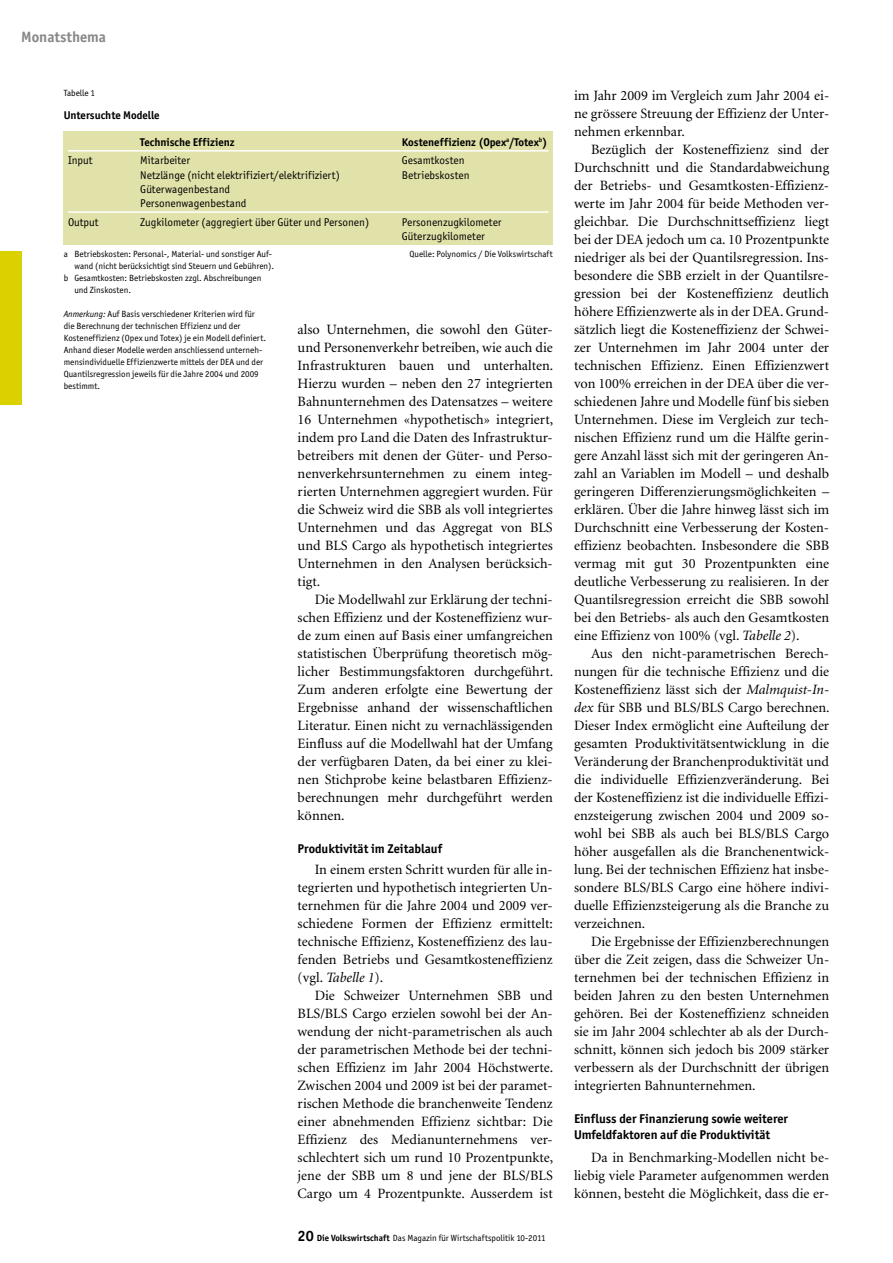
<style>
.page{position:relative;width:893px;height:1263px;background:#fff}
.page>*{position:absolute;margin:0;border:0;box-sizing:border-box;transform-origin:0 0}
.t1{font:700 15px "Officina San ITC";color:#868786}
.t2{font:14.25px/18px "Minion";color:#000;text-align:justify}
.t3{font:700 12.75px/16.5px "Officina San ITC";color:#000}
.t4{font:11.25px/14.2px "Officina San ITC";color:#000}
.t5{font:700 11.25px "Officina San ITC";color:#000}
.t6{font:9px/12px "Officina San ITC";color:#000}
.s1{font-style:italic}
.s2{font-weight:700;font-size:15px}
.s3{font-weight:700}
</style>
<div class="page">
<div style="left:0;top:252px;width:21px;height:153px;background:#dcd100"></div>
<div style="left:64px;top:132px;width:489px;height:113px;background:#e1e2a9"></div>
<hr style="left:68px;top:150px;width:481px;height:2px;background:#fff">
<hr style="left:68px;top:211px;width:481px;height:2px;background:#fff">
<p class="t1" style="left:21px;top:27px;width:86px">Monatsthema</p>
<p class="t6" style="left:64px;top:87px;width:33px">Tabelle 1</p>
<p class="t5" style="left:64px;top:108px;width:97px">Untersuchte Modelle</p>
<p class="t5" style="left:140px;top:135px;width:96px">Technische Effizienz</p>
<p class="t5" style="left:402px;top:135px;width:147px">Kosteneffizienz (Opex<sup>a</sup>/Totex<sup>b</sup>)</p>
<p class="t4" style="left:68px;top:153px;width:26px">Input</p>
<p class="t4" style="left:140px;top:153px;width:51px">Mitarbeiter</p>
<p class="t4" style="left:402px;top:153px;width:64px">Gesamtkosten</p>
<p class="t4" style="left:140px;top:168px;width:201px">Netzlänge (nicht elektrifiziert/elektrifiziert)</p>
<p class="t4" style="left:402px;top:168px;width:69px">Betriebskosten</p>
<p class="t4" style="left:140px;top:182px;width:108px">Güterwagenbestand<br>Personenwagenbestand</p>
<p class="t4" style="left:68px;top:215px;width:32px">Output</p>
<p class="t4" style="left:140px;top:215px;width:230px">Zugkilometer (aggregiert über Güter und Personen)</p>
<p class="t4" style="left:402px;top:215px;width:101px">Personenzugkilometer<br>Güterzugkilometer</p>
<p class="t6" style="left:64px;top:248px;width:210px">a Betriebskosten: Personal-, Material- und sonstiger Auf-</p>
<p class="t6" style="left:409px;top:248px;width:145px">Quelle: Polynomics / Die Volkswirtschaft</p>
<p class="t6" style="left:74px;top:260px;width:201px">wand (nicht berücksichtigt sind Steuern und Gebühren).</p>
<p class="t6" style="left:64px;top:272px;width:199px">b Gesamtkosten: Betriebskosten zzgl. Abschreibungen</p>
<p class="t6" style="left:74px;top:284px;width:58px">und Zinskosten.</p>
<p class="t6" style="left:64px;top:308px;width:204px"><span class="s1">Anmerkung:</span> Auf Basis verschiedener Kriterien wird für die Berechnung der technischen Effizienz und der Kosteneffizienz (Opex und Totex) je ein Modell definiert.<br>Anhand dieser Modelle werden anschliessend unterneh&shy;mensindividuelle Effizienzwerte mittels der DEA und der Quantilsregression jeweils für die Jahre 2004 und 2009 bestimmt.</p>
<p class="t2" style="left:298px;top:320px;width:257px">also Unternehmen, die sowohl den Güter&shy;und Personenverkehr betreiben, wie auch die Infrastrukturen bauen und unterhalten.<br>Hierzu wurden – neben den 27 integrierten Bahnunternehmen des Datensatzes – weitere 16 Unternehmen «hypothetisch» integriert, indem pro Land die Daten des Infrastruktur&shy;betreibers mit denen der Güter- und Perso&shy;nenverkehrsunternehmen zu einem integ&shy;rierten Unternehmen aggregiert wurden. Für die Schweiz wird die SBB als voll integriertes Unternehmen und das Aggregat von BLS und BLS Cargo als hypothetisch integriertes Unternehmen in den Analysen berücksich&shy;tigt.</p>
<p class="t2" style="left:298px;top:590px;width:257px;text-indent:17px">Die Modellwahl zur Erklärung der techni&shy;schen Effizienz und der Kosteneffizienz wur&shy;de zum einen auf Basis einer umfangreichen statistischen Überprüfung theoretisch mög&shy;licher Bestimmungsfaktoren durchgeführt.<br>Zum anderen erfolgte eine Bewertung der Ergebnisse anhand der wissenschaftlichen Literatur. Einen nicht zu vernachlässigenden Einfluss auf die Modellwahl hat der Umfang der verfügbaren Daten, da bei einer zu klei&shy;nen Stichprobe keine belastbaren Effizienz&shy;berechnungen mehr durchgeführt werden können.</p>
<p class="t3" style="left:298px;top:840px;width:146px">Produktivität im Zeitablauf</p>
<p class="t2" style="left:298px;top:860px;width:257px;text-indent:17px">In einem ersten Schritt wurden für alle in&shy;tegrierten und hypothetisch integrierten Un&shy;ternehmen für die Jahre 2004 und 2009 ver&shy;schiedene Formen der Effizienz ermittelt: technische Effizienz, Kosteneffizienz des lau&shy;fenden Betriebs und Gesamtkosteneffizienz (vgl. <span class="s1">Tabelle 1</span>).</p>
<p class="t2" style="left:298px;top:986px;width:257px;text-indent:17px">Die Schweizer Unternehmen SBB und BLS/BLS Cargo erzielen sowohl bei der An&shy;wendung der nicht-parametrischen als auch der parametrischen Methode bei der techni&shy;schen Effizienz im Jahr 2004 Höchstwerte.<br>Zwischen 2004 und 2009 ist bei der paramet&shy;rischen Methode die branchenweite Tendenz einer abnehmenden Effizienz sichtbar: Die Effizienz des Medianunternehmens ver&shy;schlechtert sich um rund 10 Prozentpunkte, jene der SBB um 8 und jene der BLS/BLS Cargo um 4 Prozentpunkte. Ausserdem ist</p>
<p class="t6" style="left:298px;top:1232px;width:249px"><span class="s2">20</span> <span class="s3">Die Volkswirtschaft</span> Das Magazin für Wirtschaftspolitik 10-2011</p>
<p class="t2" style="left:574px;top:86px;width:257px">im Jahr 2009 im Vergleich zum Jahr 2004 ei&shy;ne grössere Streuung der Effizienz der Unter&shy;nehmen erkennbar.</p>
<p class="t2" style="left:574px;top:140px;width:257px;text-indent:17px">Bezüglich der Kosteneffizienz sind der Durchschnitt und die Standardabweichung der Betriebs- und Gesamtkosten-Effizienz&shy;werte im Jahr 2004 für beide Methoden ver&shy;gleichbar. Die Durchschnittseffizienz liegt bei der DEA jedoch um ca. 10 Prozentpunkte niedriger als bei der Quantilsregression. Ins&shy;besondere die SBB erzielt in der Quantilsre&shy;gression bei der Kosteneffizienz deutlich höhere Effizienzwerte als in der DEA. Grund&shy;sätzlich liegt die Kosteneffizienz der Schwei&shy;zer Unternehmen im Jahr 2004 unter der technischen Effizienz. Einen Effizienzwert von 100% erreichen in der DEA über die ver&shy;schiedenen Jahre und Modelle fünf bis sieben Unternehmen. Diese im Vergleich zur tech&shy;nischen Effizienz rund um die Hälfte gerin&shy;gere Anzahl lässt sich mit der geringeren An&shy;zahl an Variablen im Modell – und deshalb geringeren Differenzierungsmöglichkeiten – erklären. Über die Jahre hinweg lässt sich im Durchschnitt eine Verbesserung der Kosten&shy;effizienz beobachten. Insbesondere die SBB vermag mit gut 30 Prozentpunkten eine deutliche Verbesserung zu realisieren. In der Quantilsregression erreicht die SBB sowohl bei den Betriebs- als auch den Gesamtkosten eine Effizienz von 100% (vgl. <span class="s1">Tabelle 2</span>).</p>
<p class="t2" style="left:574px;top:644px;width:257px;text-indent:17px">Aus den nicht-parametrischen Berech&shy;nungen für die technische Effizienz und die Kosteneffizienz lässt sich der <span class="s1">Malmquist-In&shy;dex</span> für SBB und BLS/BLS Cargo berechnen.<br>Dieser Index ermöglicht eine Aufteilung der gesamten Produktivitätsentwicklung in die Veränderung der Branchenproduktivität und die individuelle Effizienzveränderung. Bei der Kosteneffizienz ist die individuelle Effizi&shy;enzsteigerung zwischen 2004 und 2009 so&shy;wohl bei SBB als auch bei BLS/BLS Cargo höher ausgefallen als die Branchenentwick&shy;lung. Bei der technischen Effizienz hat insbe&shy;sondere BLS/BLS Cargo eine höhere indivi&shy;duelle Effizienzsteigerung als die Branche zu verzeichnen.</p>
<p class="t2" style="left:574px;top:932px;width:257px;text-indent:17px">Die Ergebnisse der Effizienzberechnungen über die Zeit zeigen, dass die Schweizer Un&shy;ternehmen bei der technischen Effizienz in beiden Jahren zu den besten Unternehmen gehören. Bei der Kosteneffizienz schneiden sie im Jahr 2004 schlechter ab als der Durch&shy;schnitt, können sich jedoch bis 2009 stärker verbessern als der Durchschnitt der übrigen integrierten Bahnunternehmen.</p>
<p class="t3" style="left:574px;top:1110px;width:215px">Einfluss der Finanzierung sowie weiterer<br>Umfeldfaktoren auf die Produktivität</p>
<p class="t2" style="left:574px;top:1148px;width:257px;text-indent:17px">Da in Benchmarking-Modellen nicht be&shy;liebig viele Parameter aufgenommen werden können, besteht die Möglichkeit, dass die er-</p>
</div>
